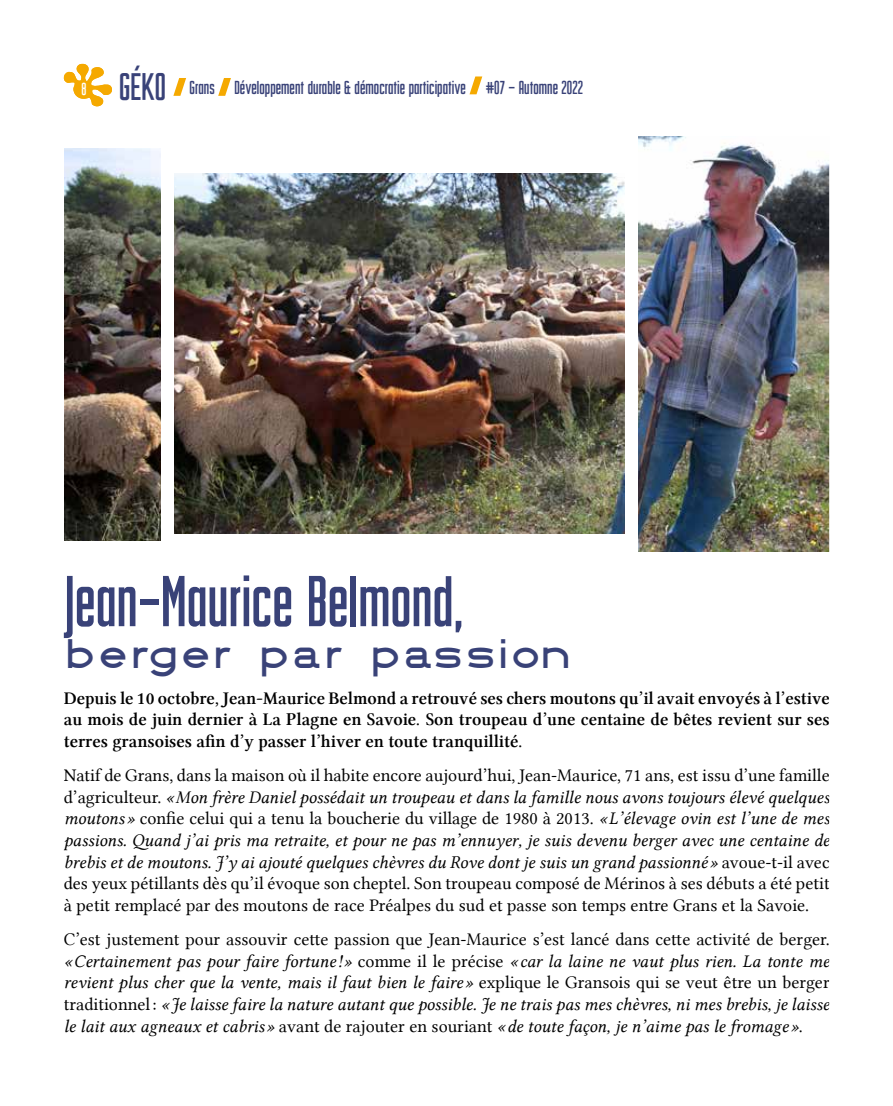
<style>
.page{position:relative;width:893px;height:1106px;background:#fff}
.page>*{position:absolute;margin:0;border:0;box-sizing:border-box;transform-origin:0 0}
.t1{font:75px "Sturkopf";color:#394278}
.t2{font:45px "DIN1451 fette Breitschrift 1936";color:#394278}
.t3{font:19.5px "Sturkopf";color:#394278}
.t4{font:18px/21.6px "Lin Libertine I";color:#000}
.t5{font:18px/21.6px "Lin Libertine";color:#000}
.t6{font:18px/21.6px "Lin Libertine Z";color:#000;text-align:justify}
.t7{font:18px "Sturkopf";color:#fff}
.s1{font-size:40.05px}
.s2{font-family:"Lin Libertine"}
.s3{font-family:"Lin Libertine I"}
</style>
<div class="page">
<img style="left:64px;top:76px;width:766px;height:476px">
<svg style="left:63px;top:63px;width:50px;height:45px"></svg>
<svg style="left:173px;top:78px;width:13px;height:18px"></svg>
<svg style="left:218px;top:78px;width:13px;height:18px"></svg>
<svg style="left:470px;top:76px;width:12px;height:18px"></svg>
<p class="t7" style="left:82px;top:79px;width:6px">8</p>
<p class="t3" style="left:119px;top:77px;width:465px"><span class="s1">GÉKO</span> Grans Développement durable &amp; démocratie participative #07 – Automne 2022</p>
<h1 class="t1" style="left:64px;top:558px;width:401px">Jean-Maurice Belmond,</h1>
<h2 class="t2" style="left:64px;top:624px;width:509px">berger par passion</h2>
<p class="t6" style="left:64px;top:687px;width:767px">Depuis le 10 octobre, Jean-Maurice Belmond a retrouvé ses chers moutons qu’il avait envoyés à l’estive au mois de juin dernier à La Plagne en Savoie. Son troupeau d’une centaine de bêtes revient sur ses terres gransoises afin d’y passer l’hiver en toute tranquillité.</p>
<p class="t5" style="left:64px;top:764px;width:767px">Natif de Grans, dans la maison où il habite encore aujourd’hui, Jean-Maurice, 71 ans, est issu d’une famille</p>
<p class="t4" style="left:64px;top:786px;width:767px"><span class="s2">d’agriculteur.</span> « Mon frère Daniel possédait un troupeau et dans la famille nous avons toujours élevé quelques</p>
<p class="t5" style="left:64px;top:807px;width:767px"><span class="s3">moutons »</span> confie celui qui a tenu la boucherie du village de 1980 à 2013. <span class="s3">« L’élevage ovin est l’une de mes</span></p>
<p class="t4" style="left:64px;top:830px;width:767px">passions. Quand j’ai pris ma retraite, et pour ne pas m’ennuyer, je suis devenu berger avec une centaine de brebis et de moutons. J’y ai ajouté quelques chèvres du Rove dont je suis un grand passionné » <span class="s2">avoue-t-il avec</span></p>
<p class="t5" style="left:64px;top:872px;width:767px">des yeux pétillants dès qu’il évoque son cheptel. Son troupeau composé de Mérinos à ses débuts a été petit à petit remplacé par des moutons de race Préalpes du sud et passe son temps entre Grans et la Savoie.</p>
<p class="t5" style="left:64px;top:928px;width:767px">C’est justement pour assouvir cette passion que Jean-Maurice s’est lancé dans cette activité de berger.</p>
<p class="t4" style="left:64px;top:950px;width:767px;text-align:justify">« Certainement pas pour faire fortune ! » <span class="s2">comme il le précise</span> « car la laine ne vaut plus rien. La tonte me revient plus cher que la vente, mais il faut bien le faire » <span class="s2">explique le Gransois qui se veut être un berger traditionnel :</span> « Je laisse faire la nature autant que possible. Je ne trais pas mes chèvres, ni mes brebis, je laisse le lait aux agneaux et cabris » <span class="s2">avant de rajouter en souriant</span> « de toute façon, je n’aime pas le fromage »<span class="s2">.</span></p>
</div>
